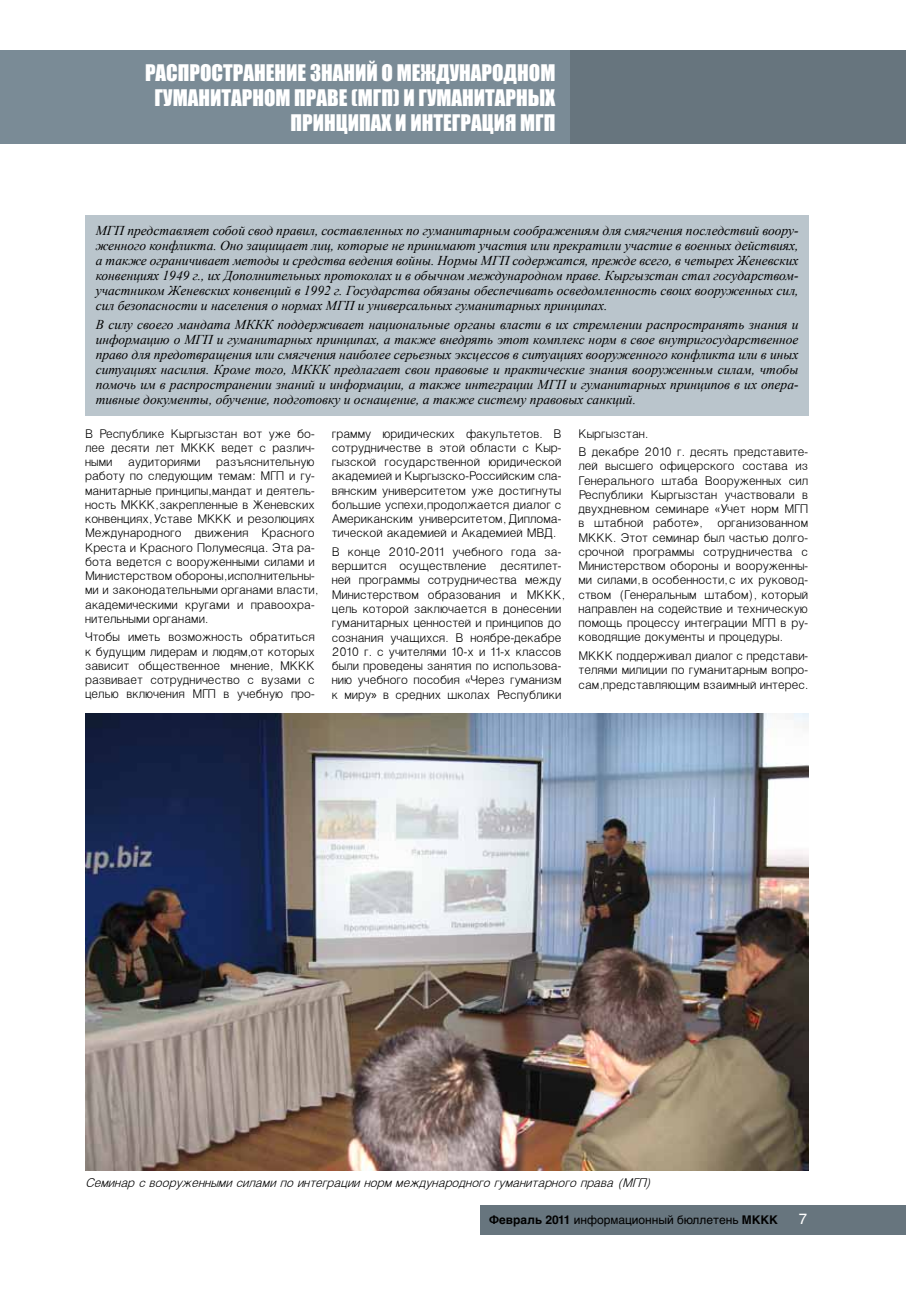
<style>
.page{position:relative;width:906px;height:1289px;background:#fff}
.page>*{position:absolute;margin:0;border:0;box-sizing:border-box;transform-origin:0 0}
.t1{font:21px/25.2px "Impact";color:#fff;text-align:right}
.t2{font:15px "Helvetica Cyr Upright";color:#fff}
.t3{font:13.5px/14.2px "Helvetica Light";color:#000;text-align:justify}
.t4{font:italic 13.5px/15px "Times New Roman";color:#000;text-align:justify}
.t5{font:italic 13.5px "Helvetica Light";color:#000}
.t6{font:12px "Helvetica Cyr Upright";color:#000}
.s1{font-family:"Myriad Pro"}
.s2{font-family:"Helvetica Cyr";font-weight:700}
</style>
<div class="page">
<div style="left:480px;top:1204px;width:426px;height:30px;background:#67757e"></div>
<div style="left:570px;top:50px;width:336px;height:94px;background:#67757e"></div>
<div style="left:0;top:50px;width:570px;height:94px;background:#7a8b96"></div>
<div style="left:85px;top:215px;width:723px;height:200px;background:#bac5cc"></div>
<img style="left:85px;top:713px;width:723px;height:457px">
<h1 class="t1" style="left:145px;top:59px;width:412px">РАСПРОСТРАНЕНИЕ ЗНАНИЙ О МЕЖДУНАРОДНОМ<br>ГУМАНИТАРНОМ ПРАВЕ (МГП) И ГУМАНИТАРНЫХ<br>ПРИНЦИПАХ И ИНТЕГРАЦИЯ МГП</h1>
<p class="t4" style="left:96px;top:222px;width:704px">МГП представляет собой свод правил, составленных по гуманитарным соображениям для смягчения последствий воору&shy;женного конфликта. Оно защищает лиц, которые не принимают участия или прекратили участие в военных действиях, а также ограничивает методы и средства ведения войны. Нормы МГП содержатся, прежде всего, в четырех Женевских конвенциях 1949 г., их Дополнительных протоколах и в обычном международном праве. Кыргызстан стал государством&shy;участником Женевских конвенций в 1992 г. Государства обязаны обеспечивать осведомленность своих вооруженных сил, сил безопасности и населения о нормах МГП и универсальных гуманитарных принципах.</p>
<p class="t4" style="left:96px;top:317px;width:704px">В силу своего мандата МККК поддерживает национальные органы власти в их стремлении распространять знания и информацию о МГП и гуманитарных принципах, а также внедрять этот комплекс норм в свое внутригосударственное право для предотвращения или смягчения наиболее серьезных эксцессов в ситуациях вооруженного конфликта или в иных ситуациях насилия. Кроме того, МККК предлагает свои правовые и практические знания вооруженным силам, чтобы помочь им в распространении знаний и информации, а также интеграции МГП и гуманитарных принципов в их опера&shy;тивные документы, обучение, подготовку и оснащение, а также систему правовых санкций.</p>
<p class="t3" style="left:85px;top:426px;width:235px;text-align:left">В Республике Кыргызстан вот уже бо&shy;лее десяти лет МККК ведет с различ&shy;ными аудиториями разъяснительную работу по следующим темам: МГП и гу&shy;манитарные принципы,мандат и деятель&shy;ность МККК,закрепленные в Женевских конвенциях,Уставе МККК и резолюциях Международного движения Красного Креста и Красного Полумесяца. Эта ра&shy;бота ведется с вооруженными силами и Министерством обороны,исполнительны&shy;ми и законодательными органами власти, академическими кругами и правоохра&shy;нительными органами.</p>
<p class="t3" style="left:85px;top:630px;width:231px">Чтобы иметь возможность обратиться к будущим лидерам и людям,от которых зависит общественное мнение, МККК развивает сотрудничество с вузами с целью включения МГП в учебную про-</p>
<p class="t3" style="left:578px;top:424px;width:231px;line-height:18.5px">Кыргызстан.<br>В декабре 2010 г. десять представите-</p>
<p class="t3" style="left:578px;top:459px;width:231px">лей высшего офицерского состава из Генерального штаба Вооруженных сил Республики Кыргызстан участвовали в двухдневном семинаре «Учет норм МГП в штабной работе<span class="s1">»</span>, организованном МККК. Этот семинар был частью долго&shy;срочной программы сотрудничества с Министерством обороны и вооруженны&shy;ми силами, в особенности, с их руковод&shy;ством (Генеральным штабом), который направлен на содействие и техническую помощь процессу интеграции МГП в ру&shy;ководящие документы и процедуры.</p>
<p class="t3" style="left:578px;top:649px;width:231px">МККК поддерживал диалог с представи&shy;телями милиции по гуманитарным вопро&shy;сам,представляющим взаимный интерес.</p>
<p class="t3" style="left:332px;top:427px;width:231px">грамму юридических факультетов. В сотрудничестве в этой области с Кыр&shy;гызской государственной юридической академией и Кыргызско-Российским сла&shy;вянским университетом уже достигнуты большие успехи,продолжается диалог с Американским университетом, Диплома&shy;тической академией и Академией МВД.</p>
<p class="t3" style="left:332px;top:545px;width:235px;text-align:left">В конце 2010-2011 учебного года за&shy;вершится осуществление десятилет&shy;ней программы сотрудничества между Министерством образования и МККК, цель которой заключается в донесении гуманитарных ценностей и принципов до сознания учащихся. В ноябре-декабре 2010 г. с учителями 10-х и 11-х классов были проведены занятия по использова&shy;нию учебного пособия «Через гуманизм к миру<span class="s1">»</span> в средних школах Республики</p>
<p class="t5" style="left:85px;top:1176px;width:570px">Семинар с вооружeннымисиламипо интеграциинорм международного гуманитарного права (МГП)</p>
<p class="t6" style="left:489px;top:1212px;width:290px"><span class="s2">Февраль 2011</span> информационный бюллетень <span class="s2">МККК</span></p>
<p class="t2" style="left:798px;top:1210px;width:10px">7</p>
</div>
